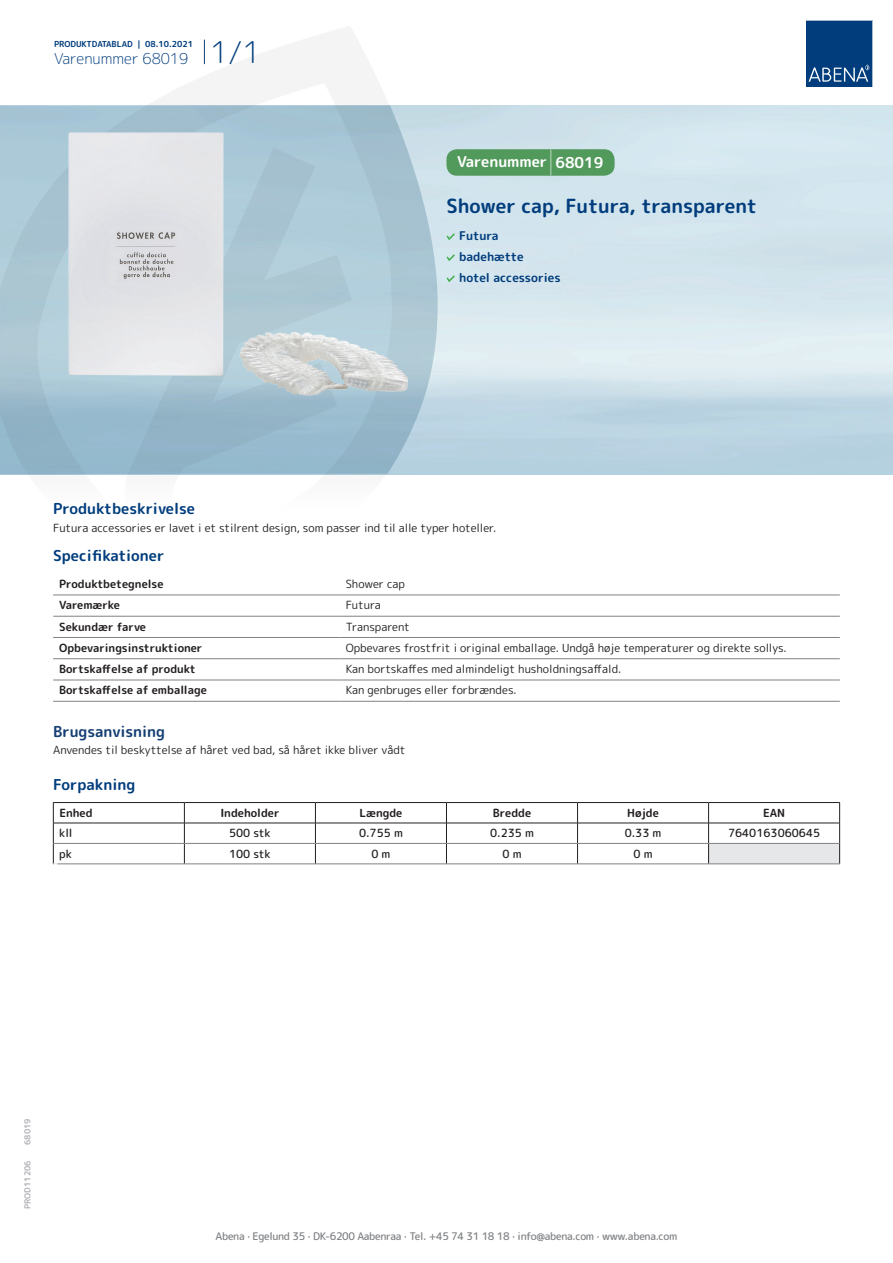
<style>
.page{position:relative;width:893px;height:1263px;background:#fff}
.page>*{position:absolute;margin:0;border:0;box-sizing:border-box;transform-origin:0 0}
.t1{font:700 19.5px "Rounded Mplus 1 c";color:#013d7d}
.t2{font:700 15px "Rounded Mplus 1 c";color:#013d7d}
.t3{font:300 15px "Rounded Mplus 1 c";color:#013d7d}
.t4{font:700 15px "Rounded Mplus 1 c";color:#fff}
.t5{font:700 15px "Rounded Mplus 1 c";color:#153f74}
.t6{font:700 12px/21px "Rounded Mplus 1 c";color:#013d7d}
.t7{font:11.25px "Rounded Mplus 1 c";color:#231f20}
.t8{font:700 11.25px "Rounded Mplus 1 c";color:#231f20}
.t9{font:500 11.25px "Rounded Mplus 1 c";color:#231f20}
.t10{font:500 10.5px "Rounded Mplus 1 c";letter-spacing:-.03em;color:#808285}
.t11{font:700 10.5px "Rounded Mplus 1 c";color:#fff}
.t12{font:700 8.25px "Rounded Mplus 1 c";color:#013d7d}
.t13{font:700 8.25px "Rounded Mplus 1 c";color:#b2b3b7}
.s1{font-size:30px}
.s2{font-size:25.5px}
</style>
<div class="page">
<svg style="left:0;top:26px;width:439px;height:569px"></svg>
<svg style="left:0;top:106px;width:438px;height:368px;background:#a1c0d0"></svg>
<svg style="left:204px;top:40px;width:1px;height:24px"></svg>
<svg style="left:806px;top:20px;width:67px;height:67px;background:#144b86"></svg>
<img style="left:62px;top:127px;width:354px;height:275px">
<hr style="left:53px;top:595px;width:287px;height:1px;background:#808285">
<hr style="left:340px;top:595px;width:500px;height:1px;background:#808285">
<hr style="left:53px;top:616px;width:287px;height:1px;background:#808285">
<hr style="left:340px;top:616px;width:500px;height:1px;background:#808285">
<hr style="left:53px;top:637px;width:287px;height:1px;background:#808285">
<hr style="left:340px;top:637px;width:500px;height:1px;background:#808285">
<hr style="left:53px;top:658px;width:287px;height:1px;background:#808285">
<hr style="left:340px;top:658px;width:500px;height:1px;background:#808285">
<hr style="left:53px;top:680px;width:287px;height:1px;background:#808285">
<hr style="left:340px;top:680px;width:500px;height:1px;background:#808285">
<hr style="left:53px;top:701px;width:287px;height:1px;background:#808285">
<hr style="left:340px;top:701px;width:500px;height:1px;background:#808285">
<div style="left:709px;top:843px;width:131px;height:21px;background:#e6e7e9"></div>
<hr style="left:53px;top:802px;width:131px;height:1px;background:#231f20">
<hr style="left:184px;top:802px;width:131px;height:1px;background:#231f20">
<hr style="left:315px;top:802px;width:131px;height:1px;background:#231f20">
<hr style="left:446px;top:802px;width:131px;height:1px;background:#231f20">
<hr style="left:577px;top:802px;width:132px;height:1px;background:#231f20">
<hr style="left:709px;top:802px;width:131px;height:1px;background:#231f20">
<hr style="left:53px;top:823px;width:131px;height:1px;background:#231f20">
<hr style="left:184px;top:823px;width:131px;height:1px;background:#231f20">
<hr style="left:315px;top:823px;width:131px;height:1px;background:#231f20">
<hr style="left:446px;top:823px;width:131px;height:1px;background:#231f20">
<hr style="left:577px;top:823px;width:132px;height:1px;background:#231f20">
<hr style="left:709px;top:823px;width:131px;height:1px;background:#231f20">
<svg style="left:53px;top:803px;width:1px;height:61px"></svg>
<svg style="left:184px;top:803px;width:1px;height:61px"></svg>
<svg style="left:315px;top:803px;width:1px;height:61px"></svg>
<svg style="left:446px;top:803px;width:1px;height:61px"></svg>
<svg style="left:577px;top:803px;width:1px;height:61px"></svg>
<svg style="left:708px;top:803px;width:1px;height:61px"></svg>
<svg style="left:839px;top:803px;width:1px;height:61px"></svg>
<hr style="left:54px;top:843px;width:130px;height:1px;background:#808285">
<hr style="left:184px;top:843px;width:131px;height:1px;background:#808285">
<hr style="left:315px;top:843px;width:131px;height:1px;background:#808285">
<hr style="left:446px;top:843px;width:131px;height:1px;background:#808285">
<hr style="left:577px;top:843px;width:132px;height:1px;background:#808285">
<hr style="left:709px;top:843px;width:130px;height:1px;background:#808285">
<hr style="left:53px;top:864px;width:131px;height:1px;background:#808285">
<hr style="left:184px;top:864px;width:131px;height:1px;background:#808285">
<hr style="left:315px;top:864px;width:131px;height:1px;background:#808285">
<hr style="left:446px;top:864px;width:131px;height:1px;background:#808285">
<hr style="left:577px;top:864px;width:132px;height:1px;background:#808285">
<hr style="left:709px;top:864px;width:131px;height:1px;background:#808285">
<svg style="left:446px;top:233px;width:9px;height:7px"></svg>
<svg style="left:446px;top:254px;width:9px;height:7px"></svg>
<svg style="left:446px;top:275px;width:9px;height:7px"></svg>
<div style="left:446px;top:149px;width:169px;height:27px;background:#52995c;border-radius:10px"></div>
<p class="t12" style="left:54px;top:38px;width:141px">PRODUKTDATABLAD | 08.10.2021</p>
<h2 class="t3" style="left:54px;top:48px;width:208px">Varenummer 68019 <span class="s1">1/1</span></h2>
<h2 class="t4" style="left:457px;top:151px;width:148px">Varenummer <span class="s2">|</span> 68019</h2>
<h1 class="t1" style="left:446px;top:192px;width:312px">Shower cap, Futura, transparent</h1>
<p class="t6" style="left:459px;top:225px;width:103px">Futura badehætte<br>hotel accessories</p>
<h2 class="t2" style="left:53px;top:498px;width:143px">Produktbeskrivelse</h2>
<p class="t7" style="left:53px;top:520px;width:445px">Futura accessories er lavet i et stilrent design, som passer ind til alle typer hoteller.</p>
<h2 class="t2" style="left:53px;top:545px;width:113px">Specifikationer</h2>
<p class="t8" style="left:59px;top:576px;width:106px">Produktbetegnelse</p>
<p class="t7" style="left:346px;top:576px;width:61px">Shower cap</p>
<p class="t8" style="left:59px;top:597px;width:62px">Varemærke</p>
<p class="t7" style="left:346px;top:597px;width:37px">Futura</p>
<p class="t8" style="left:59px;top:618px;width:88px">Sekundær farve</p>
<p class="t7" style="left:346px;top:618px;width:66px">Transparent</p>
<p class="t8" style="left:59px;top:640px;width:145px">Opbevaringsinstruktioner</p>
<p class="t7" style="left:346px;top:640px;width:442px">Opbevares frostfrit i original emballage. Undgå høje temperaturer og direkte sollys.</p>
<p class="t8" style="left:59px;top:661px;width:138px">Bortskaffelse af produkt</p>
<p class="t7" style="left:346px;top:661px;width:277px">Kan bortskaffes med almindeligt husholdningsaffald.</p>
<p class="t8" style="left:59px;top:682px;width:149px">Bortskaffelse af emballage</p>
<p class="t7" style="left:346px;top:682px;width:173px">Kan genbruges eller forbrændes.</p>
<h2 class="t5" style="left:53px;top:721px;width:113px">Brugsanvisning</h2>
<p class="t7" style="left:53px;top:742px;width:354px">Anvendes til beskyttelse af håret ved bad, så håret ikke bliver vådt</p>
<h2 class="t2" style="left:53px;top:774px;width:84px">Forpakning</h2>
<p class="t8" style="left:59px;top:805px;width:35px">Enhed</p>
<p class="t8" style="left:220px;top:805px;width:61px">Indeholder</p>
<p class="t8" style="left:359px;top:805px;width:44px">Længde</p>
<p class="t8" style="left:493px;top:805px;width:40px">Bredde</p>
<p class="t8" style="left:627px;top:805px;width:33px">Højde</p>
<p class="t8" style="left:763px;top:805px;width:24px">EAN</p>
<p class="t9" style="left:59px;top:825px;width:15px">kll</p>
<p class="t9" style="left:229px;top:825px;width:43px">500 stk</p>
<p class="t9" style="left:359px;top:825px;width:45px">0.755 m</p>
<p class="t9" style="left:490px;top:825px;width:45px">0.235 m</p>
<p class="t9" style="left:625px;top:825px;width:38px">0.33 m</p>
<p class="t9" style="left:728px;top:825px;width:94px">7640163060645</p>
<p class="t9" style="left:59px;top:846px;width:14px">pk</p>
<p class="t9" style="left:229px;top:846px;width:43px">100 stk</p>
<p class="t9" style="left:371px;top:846px;width:21px">0 m</p>
<p class="t9" style="left:502px;top:846px;width:21px">0 m</p>
<p class="t9" style="left:633px;top:846px;width:21px">0 m</p>
<p class="t11" style="left:53px;top:859px;width:7px">*</p>
<p class="t13" style="left:22px;top:1145px;width:28px;rotate:-90deg">68019</p>
<p class="t13" style="left:22px;top:1209px;width:50px;rotate:-90deg">PROD11206</p>
<p class="t10" style="left:216px;top:1229px;width:463px">Abena · Egelund 35 · DK-6200 Aabenraa · Tel. +45 74 31 18 18 · info@abena.com · www.abena.com</p>
</div>
